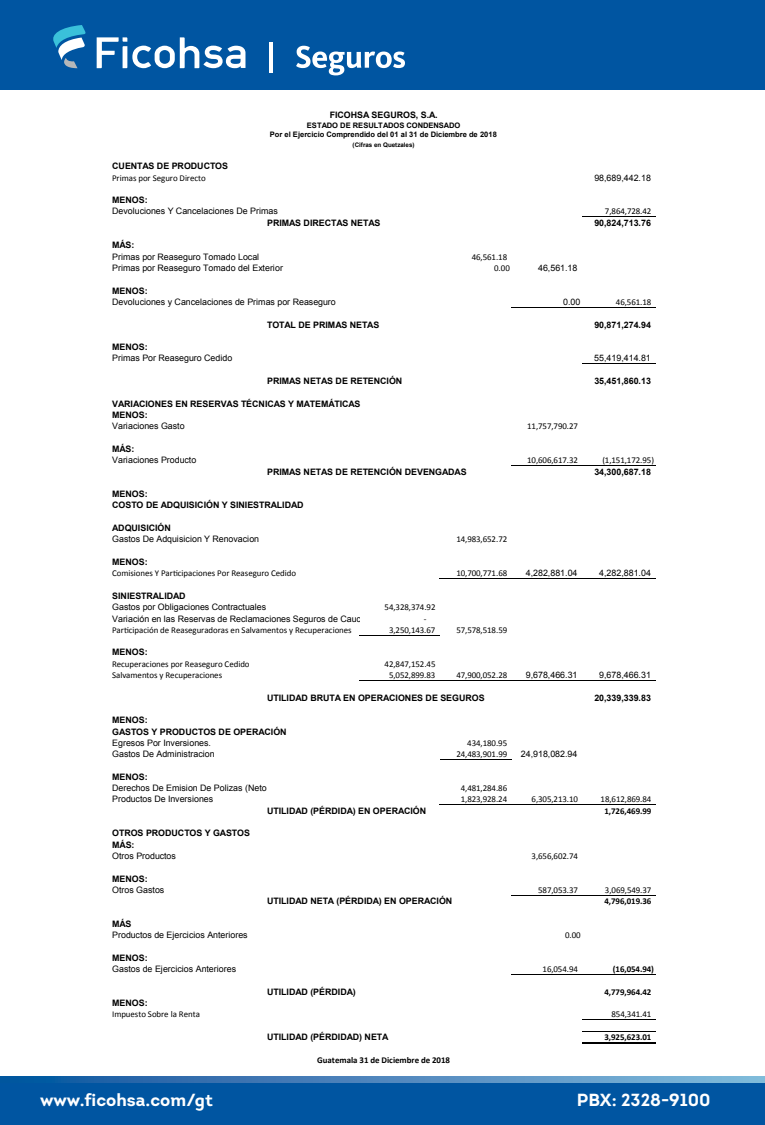
<style>
.page{position:relative;width:765px;height:1125px;background:#fff}
.page>*{position:absolute;margin:0;border:0;box-sizing:border-box;transform-origin:0 0}
.t1{font:700 17.5px "Intro";color:#fff}
.t2{font:8.88px "Arial";color:#000}
.t3{font:700 8.88px/11.2px "Arial";color:#000}
.t4{font:8.88px "Calibri";letter-spacing:-.01em;color:#000}
.t5{font:700 8.88px "Calibri";letter-spacing:-.01em;color:#000}
.t6{font:700 7.5px/9.5px "Arial";color:#000;text-align:center}
.t7{font:700 6.25px "Arial";letter-spacing:-.005em;color:#000}
</style>
<div class="page">
<div style="left:0;top:1078px;width:765px;height:47px;background:#0055a1"></div>
<svg style="left:0;top:1077px;width:765px;height:5px;background:#4b87bc"></svg>
<div style="left:0;top:0;width:765px;height:90px;background:#0055a1"></div>
<svg style="left:296px;top:46px;width:109px;height:29px"></svg>
<svg style="left:97px;top:37px;width:148px;height:31px"></svg>
<hr style="left:269px;top:42px;width:3px;height:31px;background:#fff">
<svg style="left:53px;top:25px;width:33px;height:43px"></svg>
<hr style="left:582px;top:217px;width:74px;height:1px;background:#000">
<hr style="left:512px;top:307px;width:144px;height:1px;background:#000">
<hr style="left:582px;top:364px;width:74px;height:1px;background:#000">
<hr style="left:512px;top:465px;width:144px;height:1px;background:#000">
<hr style="left:440px;top:578px;width:216px;height:1px;background:#000">
<hr style="left:360px;top:635px;width:80px;height:1px;background:#000">
<hr style="left:360px;top:680px;width:296px;height:1px;background:#000">
<hr style="left:440px;top:759px;width:72px;height:1px;background:#000">
<hr style="left:440px;top:805px;width:216px;height:1px;background:#000">
<hr style="left:512px;top:895px;width:144px;height:1px;background:#000">
<hr style="left:512px;top:974px;width:144px;height:1px;background:#000">
<hr style="left:582px;top:1019px;width:74px;height:1px;background:#000">
<hr style="left:582px;top:1031px;width:74px;height:1px;background:#000">
<hr style="left:582px;top:1042px;width:74px;height:1px;background:#000">
<hr style="left:582px;top:1043px;width:74px;height:1px;background:#000">
<p class="t3" style="left:330px;top:110px;width:110px">FICOHSA SEGUROS, S.A.</p>
<p class="t6" style="left:270px;top:121px;width:229px">ESTADO DE RESULTADOS CONDENSADO<br>Por el Ejercicio Comprendido del 01 al 31 de Diciembre de 2018</p>
<p class="t7" style="left:353px;top:140px;width:63px">(Cifras en Quetzales)</p>
<p class="t3" style="left:112px;top:161px;width:117px">CUENTAS DE PRODUCTOS</p>
<p class="t4" style="left:112px;top:172px;width:95px">Primas por Seguro Directo</p>
<p class="t2" style="left:594px;top:172px;width:58px">98,689,442.18</p>
<p class="t3" style="left:112px;top:195px;width:37px">MENOS:</p>
<p class="t2" style="left:112px;top:206px;width:167px">Devoluciones Y Cancelaciones De Primas</p>
<p class="t4" style="left:605px;top:206px;width:48px">7,864,728.42</p>
<p class="t3" style="left:267px;top:217px;width:115px">PRIMAS DIRECTAS NETAS</p>
<p class="t3" style="left:594px;top:217px;width:58px">90,824,713.76</p>
<p class="t3" style="left:112px;top:240px;width:24px">MÁS:</p>
<p class="t2" style="left:112px;top:251px;width:148px">Primas por Reaseguro Tomado Local</p>
<p class="t4" style="left:472px;top:251px;width:37px">46,561.18</p>
<p class="t2" style="left:112px;top:262px;width:172px">Primas por Reaseguro Tomado del Exterior</p>
<p class="t4" style="left:494px;top:262px;width:17px">0.00</p>
<p class="t2" style="left:538px;top:262px;width:41px">46,561.18</p>
<p class="t3" style="left:112px;top:285px;width:37px">MENOS:</p>
<p class="t2" style="left:112px;top:296px;width:225px">Devoluciones y Cancelaciones de Primas por Reaseguro</p>
<p class="t2" style="left:563px;top:296px;width:19px">0.00</p>
<p class="t4" style="left:616px;top:296px;width:37px">46,561.18</p>
<p class="t3" style="left:267px;top:319px;width:114px">TOTAL DE PRIMAS NETAS</p>
<p class="t3" style="left:594px;top:319px;width:58px">90,871,274.94</p>
<p class="t3" style="left:112px;top:342px;width:37px">MENOS:</p>
<p class="t2" style="left:112px;top:353px;width:122px">Primas Por Reaseguro Cedido</p>
<p class="t2" style="left:594px;top:353px;width:58px">55,419,414.81</p>
<p class="t3" style="left:267px;top:376px;width:137px">PRIMAS NETAS DE RETENCIÓN</p>
<p class="t3" style="left:594px;top:376px;width:58px">35,451,860.13</p>
<p class="t3" style="left:112px;top:398px;width:250px">VARIACIONES EN RESERVAS TÉCNICAS Y MATEMÁTICAS<br>MENOS:</p>
<p class="t2" style="left:112px;top:420px;width:74px">Variaciones Gasto</p>
<p class="t4" style="left:527px;top:421px;width:52px">11,757,790.27</p>
<p class="t3" style="left:112px;top:443px;width:24px">MÁS:</p>
<p class="t2" style="left:112px;top:454px;width:86px">Variaciones Producto</p>
<p class="t4" style="left:527px;top:455px;width:52px">10,606,617.32</p>
<p class="t4" style="left:602px;top:455px;width:53px">(1,151,172.95)</p>
<p class="t3" style="left:267px;top:466px;width:201px">PRIMAS NETAS DE RETENCIÓN DEVENGADAS</p>
<p class="t3" style="left:594px;top:466px;width:58px">34,300,687.18</p>
<p class="t3" style="left:112px;top:489px;width:193px">MENOS:<br>COSTO DE ADQUISICIÓN Y SINIESTRALIDAD</p>
<p class="t3" style="left:112px;top:523px;width:60px">ADQUISICIÓN</p>
<p class="t2" style="left:112px;top:533px;width:148px">Gastos De Adquisicion Y Renovacion</p>
<p class="t4" style="left:456px;top:534px;width:52px">14,983,652.72</p>
<p class="t3" style="left:112px;top:557px;width:37px">MENOS:</p>
<p class="t4" style="left:112px;top:568px;width:186px">Comisiones Y Participaciones Por Reaseguro Cedido</p>
<p class="t4" style="left:456px;top:568px;width:52px">10,700,771.68</p>
<p class="t2" style="left:526px;top:567px;width:53px">4,282,881.04</p>
<p class="t2" style="left:599px;top:567px;width:53px">4,282,881.04</p>
<p class="t3" style="left:112px;top:590px;width:75px">SINIESTRALIDAD</p>
<p class="t2" style="left:112px;top:601px;width:156px">Gastos por Obligaciones Contractuales</p>
<p class="t4" style="left:385px;top:602px;width:52px">54,328,374.92</p>
<p class="t2" style="left:112px;top:613px;width:289px">Variación en las Reservas de Reclamaciones Seguros de Caución (Neto)</p>
<p class="t4" style="left:424px;top:613px;width:4px">-</p>
<p class="t4" style="left:112px;top:624px;width:241px">Participación de Reaseguradoras en Salvamentos y Recuperaciones</p>
<p class="t4" style="left:389px;top:624px;width:48px">3,250,143.67</p>
<p class="t4" style="left:456px;top:624px;width:52px">57,578,518.59</p>
<p class="t3" style="left:112px;top:647px;width:37px">MENOS:</p>
<p class="t4" style="left:112px;top:658px;width:139px">Recuperaciones por Reaseguro Cedido</p>
<p class="t4" style="left:385px;top:658px;width:52px">42,847,152.45</p>
<p class="t4" style="left:112px;top:670px;width:112px">Salvamentos y Recuperaciones</p>
<p class="t4" style="left:389px;top:670px;width:48px">5,052,899.83</p>
<p class="t4" style="left:456px;top:670px;width:52px">47,900,052.28</p>
<p class="t2" style="left:526px;top:669px;width:53px">9,678,466.31</p>
<p class="t2" style="left:599px;top:669px;width:53px">9,678,466.31</p>
<p class="t3" style="left:267px;top:692px;width:219px">UTILIDAD BRUTA EN OPERACIONES DE SEGUROS</p>
<p class="t3" style="left:594px;top:692px;width:58px">20,339,339.83</p>
<p class="t3" style="left:112px;top:715px;width:176px">MENOS:<br>GASTOS Y PRODUCTOS DE OPERACIÓN</p>
<p class="t2" style="left:112px;top:737px;width:100px">Egresos Por Inversiones.</p>
<p class="t4" style="left:467px;top:737px;width:41px">434,180.95</p>
<p class="t2" style="left:112px;top:748px;width:104px">Gastos De Administracion</p>
<p class="t4" style="left:456px;top:749px;width:52px">24,483,901.99</p>
<p class="t2" style="left:521px;top:748px;width:58px">24,918,082.94</p>
<p class="t3" style="left:112px;top:771px;width:37px">MENOS:</p>
<p class="t2" style="left:112px;top:782px;width:156px">Derechos De Emision De Polizas (Neto</p>
<p class="t4" style="left:461px;top:783px;width:48px">4,481,284.86</p>
<p class="t2" style="left:112px;top:793px;width:102px">Productos De Inversiones</p>
<p class="t4" style="left:461px;top:794px;width:48px">1,823,928.24</p>
<p class="t4" style="left:532px;top:794px;width:48px">6,305,213.10</p>
<p class="t4" style="left:601px;top:794px;width:52px">18,612,869.84</p>
<p class="t3" style="left:267px;top:805px;width:161px">UTILIDAD (PÉRDIDA) EN OPERACIÓN</p>
<p class="t5" style="left:605px;top:805px;width:48px">1,726,469.99</p>
<p class="t3" style="left:112px;top:828px;width:139px">OTROS PRODUCTOS Y GASTOS<br>MÁS:</p>
<p class="t2" style="left:112px;top:850px;width:65px">Otros Productos</p>
<p class="t4" style="left:532px;top:850px;width:48px">3,656,602.74</p>
<p class="t3" style="left:112px;top:873px;width:37px">MENOS:</p>
<p class="t2" style="left:112px;top:884px;width:54px">Otros Gastos</p>
<p class="t4" style="left:538px;top:884px;width:41px">587,053.37</p>
<p class="t4" style="left:605px;top:884px;width:48px">3,069,549.37</p>
<p class="t3" style="left:267px;top:896px;width:187px">UTILIDAD NETA (PÉRDIDA) EN OPERACIÓN</p>
<p class="t5" style="left:605px;top:896px;width:48px">4,796,019.36</p>
<p class="t3" style="left:112px;top:918px;width:21px">MÁS</p>
<p class="t2" style="left:112px;top:929px;width:137px">Productos de Ejercicios Anteriores</p>
<p class="t4" style="left:565px;top:930px;width:17px">0.00</p>
<p class="t3" style="left:112px;top:952px;width:37px">MENOS:</p>
<p class="t2" style="left:112px;top:963px;width:125px">Gastos de Ejercicios Anteriores</p>
<p class="t4" style="left:543px;top:963px;width:37px">16,054.94</p>
<p class="t5" style="left:613px;top:963px;width:43px">(16,054.94)</p>
<p class="t3" style="left:267px;top:986px;width:90px">UTILIDAD (PÉRDIDA)</p>
<p class="t5" style="left:605px;top:986px;width:48px">4,779,964.42</p>
<p class="t3" style="left:112px;top:997px;width:37px">MENOS:</p>
<p class="t4" style="left:112px;top:1009px;width:89px">Impuesto Sobre la Renta</p>
<p class="t4" style="left:612px;top:1009px;width:41px">854,341.41</p>
<p class="t3" style="left:267px;top:1031px;width:123px">UTILIDAD (PÉRDIDAD) NETA</p>
<p class="t5" style="left:605px;top:1031px;width:48px">3,925,623.01</p>
<p class="t5" style="left:317px;top:1055px;width:134px">Guatemala 31 de Diciembre de 2018</p>
<h1 class="t1" style="left:40px;top:1088px;width:174px">www.ficohsa.com/gt</h1>
<h1 class="t1" style="left:577px;top:1088px;width:135px">PBX: 2328-9100</h1>
</div>
